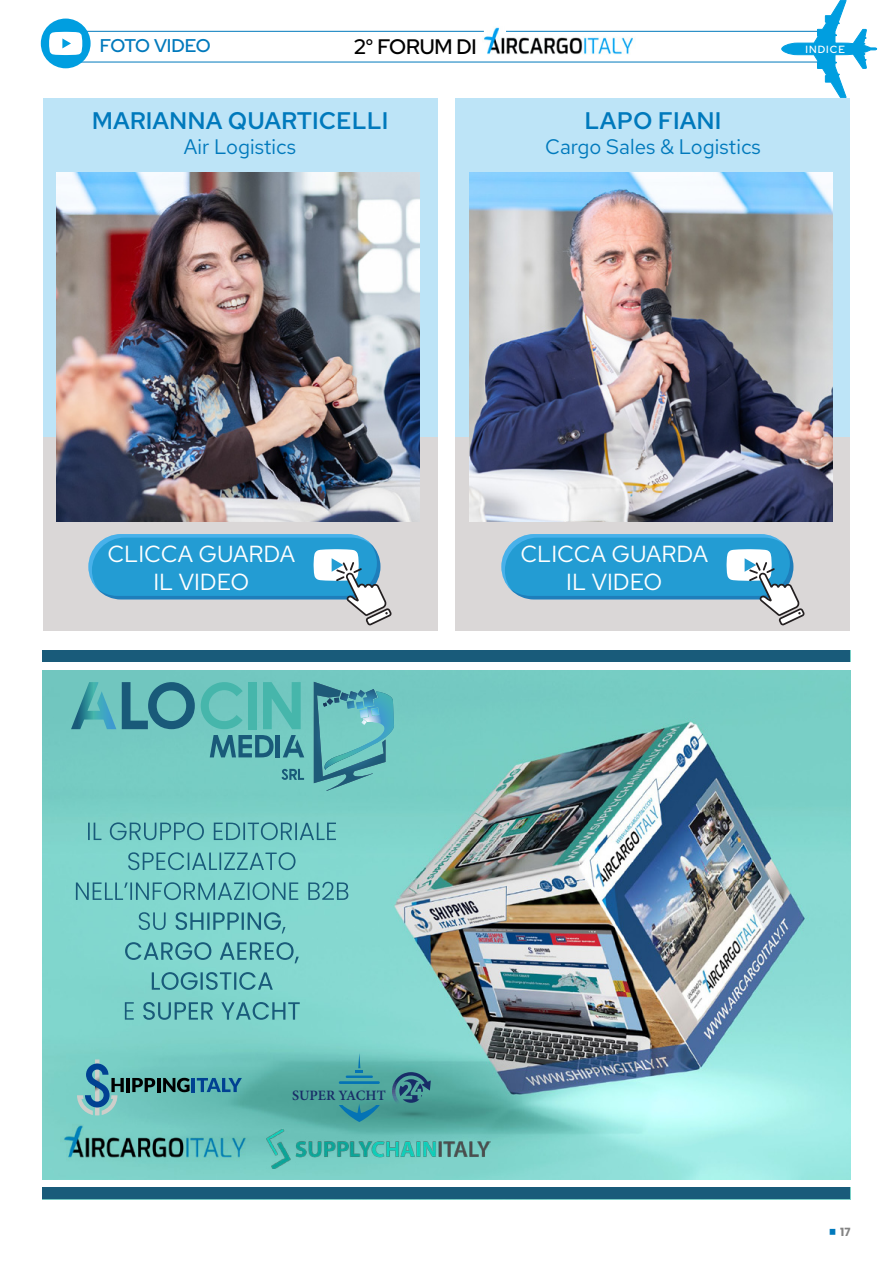
<style>
.page{position:relative;width:893px;height:1263px;background:#fff}
.page>*{position:absolute;margin:0;border:0;box-sizing:border-box;transform-origin:0 0}
.t1{font:500 24px "Red Hat Text";color:#0079bc}
.t2{font:23.25px "Red Hat Text";color:#fff}
.t3{font:21px "Red Hat Text";color:#0079bc}
.t4{font:500 21px "Red Hat Display";letter-spacing:-.01em;color:#000}
.t5{font:500 18.45px "Red Hat Display";letter-spacing:-.045em;color:#0079bc}
.t6{font:600 14.25px "Minion Pro";letter-spacing:-.005em;color:#182d67}
.t7{font:700 11.4px "Poppins";color:#838383}
.t8{font:500 10.35px "Red Hat Display";letter-spacing:.1em;color:#fff}
</style>
<div class="page">
<hr style="left:52px;top:31px;width:432px;height:1px;background:#0079bc">
<hr style="left:506px;top:31px;width:313px;height:1px;background:#0079bc">
<hr style="left:53px;top:62px;width:766px;height:1px;background:#0079bc">
<div style="left:41px;top:19px;width:50px;height:49px;background:#009ee0;border-radius:50%"></div>
<svg style="left:49px;top:32px;width:33px;height:23px"></svg>
<svg style="left:781px;top:0;width:96px;height:98px"></svg>
<img style="left:483px;top:27px;width:153px;height:28px">
<img style="left:43px;top:670px;width:807px;height:509px">
<svg style="left:314px;top:682px;width:80px;height:109px"></svg>
<svg style="left:71px;top:682px;width:45px;height:47px"></svg>
<svg style="left:122px;top:682px;width:73px;height:47px"></svg>
<svg style="left:201px;top:682px;width:42px;height:47px"></svg>
<div style="left:248px;top:682px;width:9px;height:47px;background:#46b6ab"></div>
<svg style="left:263px;top:682px;width:38px;height:47px"></svg>
<svg style="left:210px;top:735px;width:64px;height:22px"></svg>
<hr style="left:276px;top:735px;width:4px;height:22px;background:#195a79">
<svg style="left:283px;top:735px;width:21px;height:22px"></svg>
<svg style="left:281px;top:769px;width:23px;height:11px"></svg>
<svg style="left:125px;top:1002px;width:175px;height:18px"></svg>
<svg style="left:152px;top:972px;width:121px;height:18px"></svg>
<svg style="left:125px;top:942px;width:174px;height:21px"></svg>
<svg style="left:139px;top:912px;width:146px;height:21px"></svg>
<svg style="left:76px;top:882px;width:272px;height:18px"></svg>
<svg style="left:128px;top:852px;width:168px;height:18px"></svg>
<svg style="left:88px;top:822px;width:248px;height:18px"></svg>
<img style="left:60px;top:1119px;width:189px;height:46px">
<img style="left:295px;top:1124px;width:195px;height:53px">
<img style="left:266px;top:1129px;width:24px;height:39px">
<svg style="left:339px;top:1053px;width:97px;height:69px"></svg>
<svg style="left:77px;top:1059px;width:47px;height:56px"></svg>
<hr style="left:126px;top:1078px;width:4px;height:14px;background:#000">
<svg style="left:132px;top:1078px;width:23px;height:14px"></svg>
<hr style="left:157px;top:1078px;width:4px;height:14px;background:#000">
<svg style="left:163px;top:1078px;width:27px;height:14px"></svg>
<hr style="left:192px;top:1078px;width:3px;height:14px;background:#004192">
<svg style="left:197px;top:1078px;width:45px;height:14px"></svg>
<div style="left:42px;top:1188px;width:808px;height:11px;background:#195b7a"></div>
<div style="left:42px;top:650px;width:808px;height:12px;background:#195b7a"></div>
<div style="left:43px;top:98px;width:394px;height:533px;background:#bde4f7"></div>
<div style="left:455px;top:98px;width:395px;height:533px;background:#bde4f7"></div>
<div style="left:43px;top:437px;width:394px;height:194px;background:#dad7d7"></div>
<div style="left:455px;top:437px;width:395px;height:194px;background:#dad7d7"></div>
<img style="left:57px;top:172px;width:363px;height:349px">
<img style="left:469px;top:172px;width:364px;height:349px">
<svg style="left:88px;top:534px;width:304px;height:92px"></svg>
<svg style="left:501px;top:534px;width:304px;height:92px"></svg>
<p class="t5" style="left:100px;top:33px;width:112px">FOTO VIDEO</p>
<p class="t4" style="left:354px;top:33px;width:124px">2° FORUM DI</p>
<p class="t8" style="left:805px;top:43px;width:41px">INDICE</p>
<p class="t1" style="left:92px;top:104px;width:258px">MARIANNA QUARTICELLI</p>
<p class="t3" style="left:184px;top:133px;width:114px">Air Logistics</p>
<p class="t1" style="left:585px;top:104px;width:135px">LAPO FIANI</p>
<p class="t3" style="left:545px;top:133px;width:217px">Cargo Sales &amp; Logistics</p>
<p class="t2" style="left:107px;top:539px;width:16px">CLICCA</p>
<p class="t2" style="left:198px;top:539px;width:35px">GUAR</p>
<p class="t2" style="left:264px;top:539px;width:33px">DA</p>
<p class="t2" style="left:153px;top:567px;width:79px">IL VIDEO</p>
<p class="t2" style="left:520px;top:539px;width:16px">CLICCA</p>
<p class="t2" style="left:611px;top:539px;width:35px">GUAR</p>
<p class="t2" style="left:676px;top:539px;width:33px">DA</p>
<p class="t2" style="left:566px;top:567px;width:79px">IL VIDEO</p>
<p class="t6" style="left:292px;top:1080px;width:95px">SUPER YACHT</p>
<p class="t6" style="left:292px;top:1085px;width:95px">SUPER YACHT</p>
<p class="t7" style="left:840px;top:1225px;width:12px">17</p>
</div>
